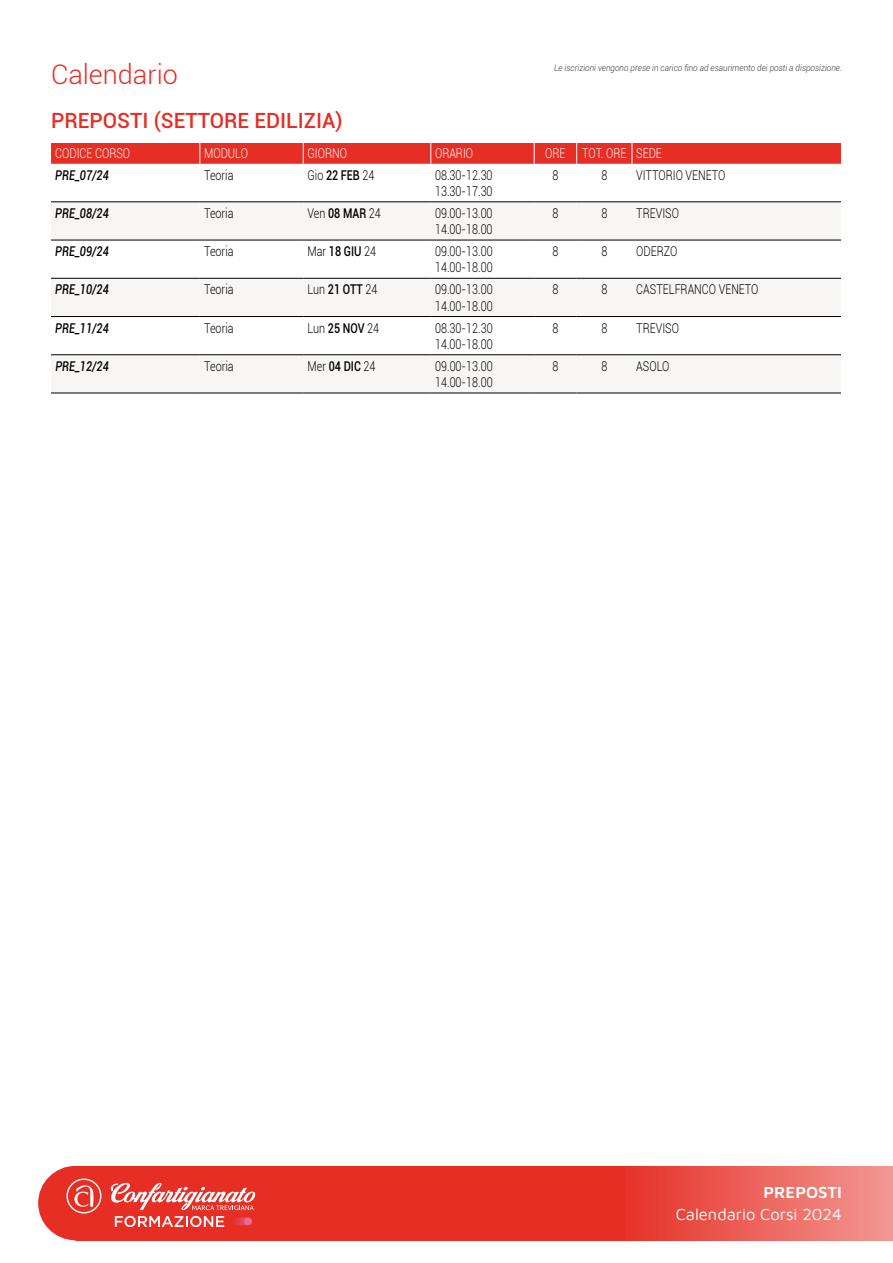
<style>
.page{position:relative;width:893px;height:1263px;background:#fff}
.page>*{position:absolute;margin:0;border:0;box-sizing:border-box;transform-origin:0 0}
.t1{font:300 27px "Roboto";color:#e62e24}
.t2{font:500 21px "Roboto";color:#e62e24}
.t3{font:16.5px "Maven Pro";color:#fff}
.t4{font:600 16.5px "Maven Pro";color:#fff}
.t5{font:300 13.5px/16.2px "Roboto";color:#000;scale:.8 1}
.t6{font:italic 500 13.5px "Roboto";color:#000;scale:.8 1}
.t7{font:300 13.5px "Roboto";color:#fff;scale:.8 1}
.t8{font:italic 300 9px "Roboto";color:#3c3c3b;scale:.9 1}
.s1{font-weight:500}
</style>
<div class="page">
<svg style="left:51px;top:239px;width:790px;height:154px;fill:#f7f6f5"></svg>
<div style="left:51px;top:143px;width:790px;height:21px;background:#e62e24"></div>
<hr style="left:51px;top:202px;width:149px;height:1px;background:#000">
<hr style="left:200px;top:202px;width:103px;height:1px;background:#000">
<hr style="left:303px;top:202px;width:128px;height:1px;background:#000">
<hr style="left:431px;top:202px;width:103px;height:1px;background:#000">
<hr style="left:534px;top:202px;width:43px;height:1px;background:#000">
<hr style="left:577px;top:202px;width:55px;height:1px;background:#000">
<hr style="left:632px;top:202px;width:213px;height:1px;background:#000">
<hr style="left:51px;top:240px;width:149px;height:1px;background:#000">
<hr style="left:200px;top:240px;width:103px;height:1px;background:#000">
<hr style="left:303px;top:240px;width:128px;height:1px;background:#000">
<hr style="left:431px;top:240px;width:103px;height:1px;background:#000">
<hr style="left:534px;top:240px;width:43px;height:1px;background:#000">
<hr style="left:577px;top:240px;width:55px;height:1px;background:#000">
<hr style="left:632px;top:240px;width:213px;height:1px;background:#000">
<hr style="left:51px;top:278px;width:149px;height:1px;background:#000">
<hr style="left:200px;top:278px;width:103px;height:1px;background:#000">
<hr style="left:303px;top:278px;width:128px;height:1px;background:#000">
<hr style="left:431px;top:278px;width:103px;height:1px;background:#000">
<hr style="left:534px;top:278px;width:43px;height:1px;background:#000">
<hr style="left:577px;top:278px;width:55px;height:1px;background:#000">
<hr style="left:632px;top:278px;width:213px;height:1px;background:#000">
<hr style="left:51px;top:316px;width:149px;height:1px;background:#000">
<hr style="left:200px;top:316px;width:103px;height:1px;background:#000">
<hr style="left:303px;top:316px;width:128px;height:1px;background:#000">
<hr style="left:431px;top:316px;width:103px;height:1px;background:#000">
<hr style="left:534px;top:316px;width:43px;height:1px;background:#000">
<hr style="left:577px;top:316px;width:55px;height:1px;background:#000">
<hr style="left:632px;top:316px;width:213px;height:1px;background:#000">
<hr style="left:51px;top:354px;width:149px;height:1px;background:#000">
<hr style="left:200px;top:354px;width:103px;height:1px;background:#000">
<hr style="left:303px;top:354px;width:128px;height:1px;background:#000">
<hr style="left:431px;top:354px;width:103px;height:1px;background:#000">
<hr style="left:534px;top:354px;width:43px;height:1px;background:#000">
<hr style="left:577px;top:354px;width:55px;height:1px;background:#000">
<hr style="left:632px;top:354px;width:213px;height:1px;background:#000">
<hr style="left:51px;top:393px;width:149px;height:1px;background:#000">
<hr style="left:200px;top:393px;width:103px;height:1px;background:#000">
<hr style="left:303px;top:393px;width:128px;height:1px;background:#000">
<hr style="left:431px;top:393px;width:103px;height:1px;background:#000">
<hr style="left:534px;top:393px;width:43px;height:1px;background:#000">
<hr style="left:577px;top:393px;width:55px;height:1px;background:#000">
<hr style="left:632px;top:393px;width:213px;height:1px;background:#000">
<div style="left:0;top:1166px;width:893px;height:74px;background:#e62e24"></div>
<svg style="left:625px;top:1166px;width:268px;height:75px;background:#ec645d"></svg>
<svg style="left:115px;top:1216px;width:109px;height:11px"></svg>
<svg style="left:0;top:1166px;width:101px;height:75px"></svg>
<svg style="left:110px;top:1183px;width:145px;height:27px"></svg>
<svg style="left:232px;top:1217px;width:20px;height:8px"></svg>
<div style="left:244px;top:1217px;width:8px;height:8px;background:#eb6897;border-radius:50%"></div>
<h1 class="t1" style="left:51px;top:56px;width:128px">Calendario</h1>
<h2 class="t2" style="left:51px;top:105px;width:293px">PREPOSTI (SETTORE EDILIZIA)</h2>
<p class="t8" style="left:554px;top:61px;width:321px">Le iscrizioni vengono prese in carico fino ad esaurimento dei posti a disposizione.</p>
<p class="t7" style="left:55px;top:144px;width:95px">CODICE CORSO</p>
<p class="t7" style="left:204px;top:144px;width:56px">MODULO</p>
<p class="t7" style="left:307px;top:144px;width:51px">GIORNO</p>
<p class="t7" style="left:435px;top:144px;width:49px">ORARIO</p>
<p class="t7" style="left:545px;top:144px;width:147px">ORE TOT. ORE SEDE</p>
<p class="t6" style="left:55px;top:165px;width:68px">PRE_07/24</p>
<p class="t5" style="left:204px;top:166px;width:38px">Teoria</p>
<p class="t5" style="left:307px;top:166px;width:85px">Gio <span class="s1">22 FEB</span> 24</p>
<p class="t5" style="left:435px;top:166px;width:73px">08.30-12.30<br>13.30-17.30</p>
<p class="t5" style="left:552px;top:166px;width:9px">8</p>
<p class="t5" style="left:601px;top:166px;width:9px">8</p>
<p class="t5" style="left:636px;top:166px;width:113px">VITTORIO VENETO</p>
<p class="t6" style="left:55px;top:204px;width:68px">PRE_08/24</p>
<p class="t5" style="left:204px;top:205px;width:38px">Teoria</p>
<p class="t5" style="left:307px;top:205px;width:93px">Ven <span class="s1">08 MAR</span> 24</p>
<p class="t5" style="left:435px;top:205px;width:73px">09.00-13.00<br>14.00-18.00</p>
<p class="t5" style="left:552px;top:205px;width:9px">8</p>
<p class="t5" style="left:601px;top:205px;width:9px">8</p>
<p class="t5" style="left:636px;top:205px;width:55px">TREVISO</p>
<p class="t6" style="left:55px;top:242px;width:68px">PRE_09/24</p>
<p class="t5" style="left:204px;top:243px;width:38px">Teoria</p>
<p class="t5" style="left:307px;top:243px;width:87px">Mar <span class="s1">18 GIU</span> 24</p>
<p class="t5" style="left:435px;top:243px;width:73px">09.00-13.00<br>14.00-18.00</p>
<p class="t5" style="left:552px;top:243px;width:9px">8</p>
<p class="t5" style="left:601px;top:243px;width:9px">8</p>
<p class="t5" style="left:636px;top:243px;width:53px">ODERZO</p>
<p class="t6" style="left:55px;top:280px;width:68px">PRE_10/24</p>
<p class="t5" style="left:204px;top:281px;width:38px">Teoria</p>
<p class="t5" style="left:307px;top:281px;width:89px">Lun <span class="s1">21 OTT</span> 24</p>
<p class="t5" style="left:435px;top:281px;width:73px">09.00-13.00<br>14.00-18.00</p>
<p class="t5" style="left:552px;top:281px;width:9px">8</p>
<p class="t5" style="left:601px;top:281px;width:9px">8</p>
<p class="t5" style="left:636px;top:281px;width:154px">CASTELFRANCO VENETO</p>
<p class="t6" style="left:55px;top:318px;width:68px">PRE_11/24</p>
<p class="t5" style="left:204px;top:319px;width:38px">Teoria</p>
<p class="t5" style="left:308px;top:319px;width:91px">Lun <span class="s1">25 NOV</span> 24</p>
<p class="t5" style="left:435px;top:319px;width:73px">08.30-12.30<br>14.00-18.00</p>
<p class="t5" style="left:552px;top:319px;width:9px">8</p>
<p class="t5" style="left:601px;top:319px;width:9px">8</p>
<p class="t5" style="left:636px;top:319px;width:55px">TREVISO</p>
<p class="t6" style="left:55px;top:356px;width:68px">PRE_12/24</p>
<p class="t5" style="left:204px;top:357px;width:38px">Teoria</p>
<p class="t5" style="left:308px;top:357px;width:86px">Mer <span class="s1">04 DIC</span> 24</p>
<p class="t5" style="left:435px;top:357px;width:73px">09.00-13.00<br>14.00-18.00</p>
<p class="t5" style="left:552px;top:357px;width:9px">8</p>
<p class="t5" style="left:601px;top:357px;width:9px">8</p>
<p class="t5" style="left:636px;top:357px;width:43px">ASOLO</p>
<p class="t4" style="left:763px;top:1181px;width:80px">PREPOSTI</p>
<p class="t3" style="left:676px;top:1203px;width:168px">Calendario Corsi 2024</p>
</div>
